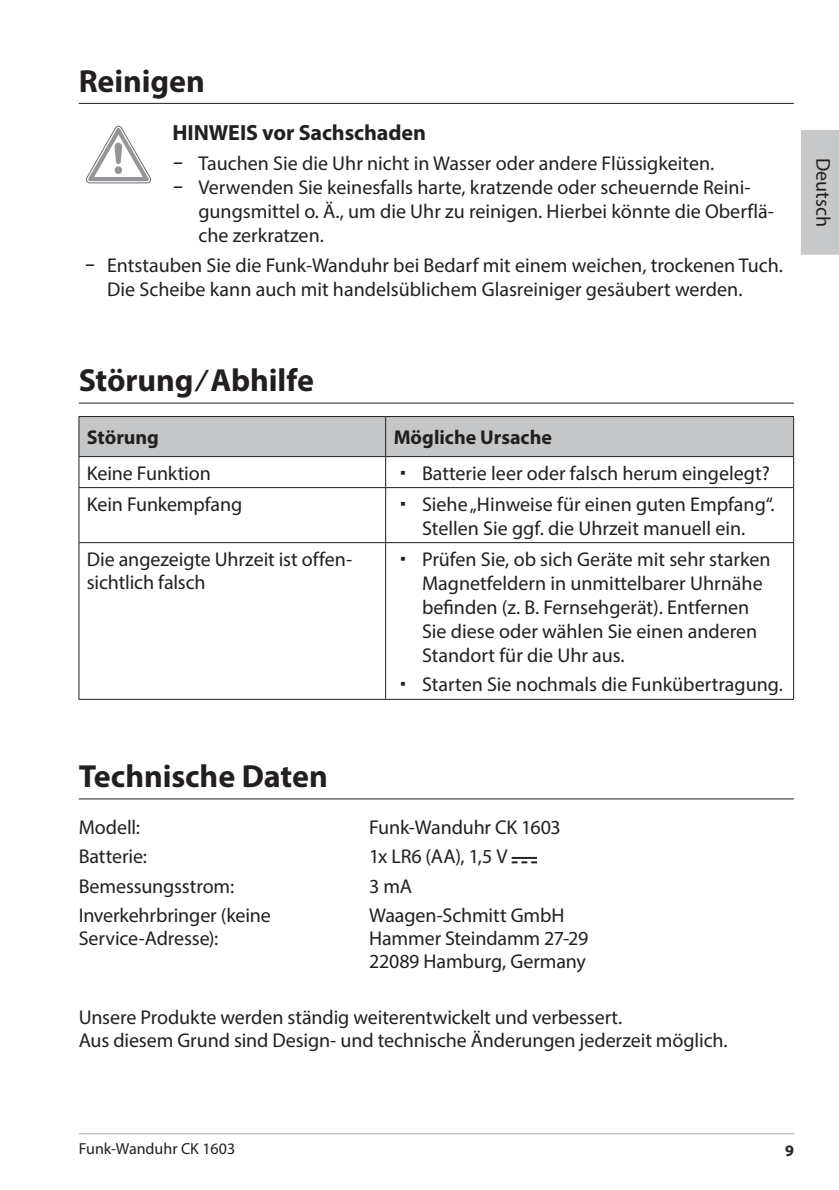
<style>
.page{position:relative;width:839px;height:1190px;background:#fff}
.page>*{position:absolute;margin:0;border:0;box-sizing:border-box;transform-origin:0 0}
.t1{font:700 32px "Myriad Pro";letter-spacing:-.005em;color:#231f20}
.t2{font:700 22px "Myriad Pro";letter-spacing:-.005em;color:#231f20}
.t3{font:20px/24px "Myriad Pro";color:#231f20}
.t4{font:700 20px "Myriad Pro";color:#231f20}
.t5{font:16px "Myriad Pro";color:#231f20}
.t6{font:700 16px "Myriad Pro";color:#231f20}
.s1{font-family:"ALDISUEDOT"}
</style>
<div class="page">
<hr style="left:79px;top:1133px;width:714px;height:1px;background:#adaeb2">
<div style="left:801px;top:130px;width:37px;height:125px;background:#c7c8ca"></div>
<hr style="left:79px;top:103px;width:714px;height:1px;background:#231f20">
<hr style="left:79px;top:402px;width:714px;height:1px;background:#231f20">
<hr style="left:79px;top:798px;width:714px;height:1px;background:#231f20">
<svg style="left:86px;top:126px;width:65px;height:57px"></svg>
<div style="left:80px;top:417px;width:712px;height:39px;background:#c5c6c8"></div>
<hr style="left:79px;top:457px;width:1px;height:30px;background:#231f20">
<hr style="left:385px;top:457px;width:1px;height:30px;background:#231f20">
<hr style="left:792px;top:457px;width:1px;height:30px;background:#231f20">
<hr style="left:79px;top:487px;width:306px;height:1px;background:#231f20">
<hr style="left:79px;top:488px;width:1px;height:54px;background:#231f20">
<hr style="left:385px;top:487px;width:408px;height:1px;background:#231f20">
<hr style="left:385px;top:488px;width:1px;height:54px;background:#231f20">
<hr style="left:792px;top:488px;width:1px;height:54px;background:#231f20">
<hr style="left:79px;top:542px;width:306px;height:1px;background:#231f20">
<hr style="left:79px;top:543px;width:1px;height:156px;background:#231f20">
<hr style="left:385px;top:542px;width:408px;height:1px;background:#231f20">
<hr style="left:385px;top:543px;width:1px;height:156px;background:#231f20">
<hr style="left:792px;top:543px;width:1px;height:156px;background:#231f20">
<hr style="left:79px;top:699px;width:306px;height:1px;background:#231f20">
<hr style="left:385px;top:699px;width:408px;height:1px;background:#231f20">
<hr style="left:79px;top:416px;width:306px;height:1px;background:#231f20">
<hr style="left:79px;top:417px;width:1px;height:39px;background:#231f20">
<hr style="left:385px;top:416px;width:408px;height:1px;background:#231f20">
<hr style="left:385px;top:417px;width:1px;height:39px;background:#231f20">
<hr style="left:792px;top:417px;width:1px;height:39px;background:#231f20">
<hr style="left:79px;top:456px;width:306px;height:1px;background:#231f20">
<hr style="left:385px;top:456px;width:408px;height:1px;background:#231f20">
<svg style="left:511px;top:861px;width:25px;height:2px"></svg>
<hr style="left:511px;top:857px;width:25px;height:2px;background:#231f20">
<h1 class="t1" style="left:79px;top:60px;width:128px">Reinigen</h1>
<p class="t2" style="left:172px;top:118px;width:255px">HINWEIS vor Sachschaden</p>
<p class="t3" style="left:172px;top:151px;width:543px"><span class="s1">−</span> Tauchen Sie die Uhr nicht in Wasser oder andere Flüssigkeiten.</p>
<p class="t3" style="left:172px;top:175px;width:579px"><span class="s1">−</span> Verwenden Sie keinesfalls harte, kratzende oder scheuernde Reini-</p>
<p class="t3" style="left:198px;top:199px;width:576px">gungsmittel o. Ä., um die Uhr zu reinigen. Hierbei könnte die Oberflä-</p>
<p class="t3" style="left:198px;top:223px;width:127px">che zerkratzen.</p>
<p class="t3" style="left:107px;top:253px;width:677px;text-indent:-23px"><span class="s1">−</span> Entstauben Sie die Funk-Wanduhr bei Bedarf mit einem weichen, trockenen Tuch.<br>Die Scheibe kann auch mit handelsüblichem Glasreiniger gesäubert werden.</p>
<h1 class="t1" style="left:79px;top:359px;width:237px">Störung / Abhilfe</h1>
<p class="t4" style="left:87px;top:424px;width:73px">Störung</p>
<p class="t4" style="left:393px;top:424px;width:160px">Mögliche Ursache</p>
<p class="t3" style="left:87px;top:460px;width:125px">Keine Funktion</p>
<p class="t3" style="left:422px;top:460px;width:349px">Batterie leer oder falsch herum eingelegt?</p>
<p class="t3" style="left:87px;top:491px;width:157px">Kein Funkempfang</p>
<p class="t3" style="left:422px;top:491px;width:354px">Siehe „Hinweise für einen guten Empfang“.<br>Stellen Sie ggf. die Uhrzeit manuell ein.</p>
<p class="t3" style="left:87px;top:547px;width:266px;line-height:23px">Die angezeigte Uhrzeit ist offen&shy;sichtlich falsch</p>
<p class="t3" style="left:422px;top:546px;width:350px">Prüfen Sie, ob sich Geräte mit sehr starken Magnetfeldern in unmittelbarer Uhrnähe befinden (z. B. Fernsehgerät). Entfernen Sie diese oder wählen Sie einen anderen Standort für die Uhr aus.</p>
<p class="t3" style="left:422px;top:672px;width:362px">Starten Sie nochmals die Funkübertragung.</p>
<h1 class="t1" style="left:79px;top:755px;width:250px">Technische Daten</h1>
<p class="t3" style="left:79px;top:815px;width:63px">Modell:</p>
<p class="t3" style="left:369px;top:815px;width:193px">Funk-Wanduhr CK 1603</p>
<p class="t3" style="left:79px;top:844px;width:70px">Batterie:</p>
<p class="t3" style="left:369px;top:844px;width:140px">1x LR6 (AA), 1,5 V</p>
<p class="t3" style="left:79px;top:873px;width:157px">Bemessungsstrom:</p>
<p class="t3" style="left:369px;top:873px;width:45px">3 mA</p>
<p class="t3" style="left:79px;top:903px;width:193px;line-height:23px">Inverkehrbringer (keine<br>Service-Adresse):</p>
<p class="t3" style="left:369px;top:903px;width:221px;line-height:23px">Waagen-Schmitt GmbH<br>Hammer Steindamm 27-29<br>22089 Hamburg, Germany</p>
<p class="t3" style="left:79px;top:1005px;width:650px;line-height:23px">Unsere Produkte werden ständig weiterentwickelt und verbessert.<br>Aus diesem Grund sind Design- und technische Änderungen jederzeit möglich.</p>
<p class="t3" style="left:835px;top:158px;width:70px;rotate:90deg">Deutsch</p>
<p class="t5" style="left:79px;top:1139px;width:158px">Funk-Wanduhr CK 1603</p>
<p class="t6" style="left:784px;top:1140px;width:10px">9</p>
</div>
